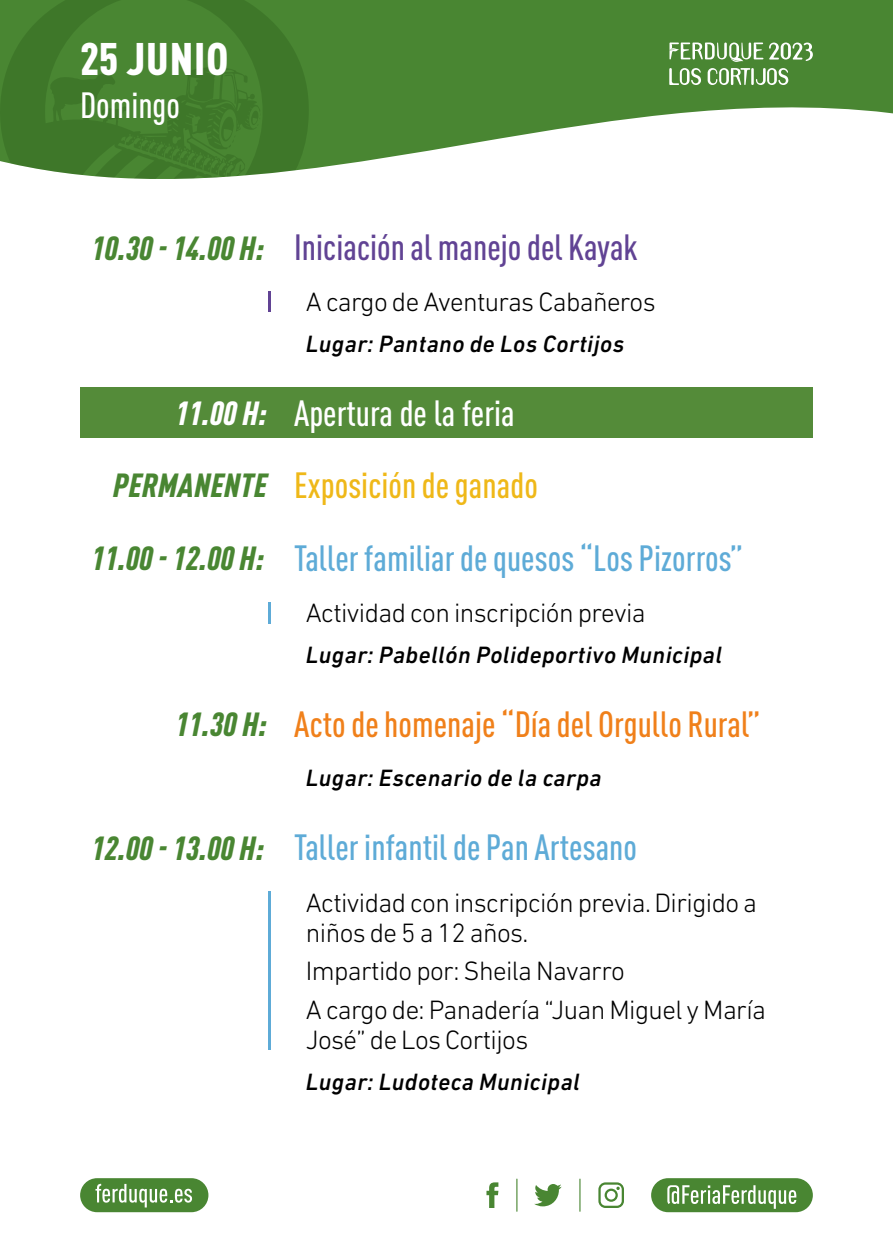
<style>
.page{position:relative;width:893px;height:1259px;background:#fff}
.page>*{position:absolute;margin:0;border:0;box-sizing:border-box;transform-origin:0 0}
.t1{font:900 condensed 45px "DIN Pro";letter-spacing:.02em;color:#fff}
.t2{font:500 condensed 36px "DIN Pro";color:#5eabd7}
.t3{font:500 condensed 36px "DIN Pro";color:#f0801a}
.t4{font:500 condensed 36px "DIN Pro";color:#614394}
.t5{font:500 condensed 36px "DIN Pro";color:#fff}
.t6{font:500 condensed 36px "DIN Pro";color:#efb818}
.t7{font:300 27px/30px "DIN Next LT Pro";letter-spacing:-.025em;color:#000}
.t8{font:italic 500 24px "DIN Next LT Pro";letter-spacing:.02em;color:#000}
.s1{font-weight:900;font-style:italic;font-size:33px;color:#498632}
.s2{font-weight:900;font-style:italic;font-size:33px}
</style>
<div class="page">
<svg style="left:392px;top:0;width:501px;height:157px;fill:#498632"></svg>
<svg style="left:0;top:0;width:392px;height:179px;background:#4b8436"></svg>
<svg style="left:598px;top:1182px;width:26px;height:26px"></svg>
<svg style="left:534px;top:1184px;width:28px;height:22px"></svg>
<svg style="left:486px;top:1182px;width:12px;height:26px"></svg>
<svg style="left:516px;top:1178px;width:1px;height:33px"></svg>
<svg style="left:579px;top:1178px;width:1px;height:33px"></svg>
<div style="left:651px;top:1178px;width:162px;height:34px;background:#498632;border-radius:17px"></div>
<svg style="left:667px;top:1185px;width:129px;height:23px"></svg>
<div style="left:80px;top:1178px;width:128px;height:34px;background:#498632;border-radius:17px"></div>
<svg style="left:95px;top:1183px;width:97px;height:24px"></svg>
<svg style="left:769px;top:43px;width:44px;height:18px"></svg>
<svg style="left:669px;top:43px;width:94px;height:19px"></svg>
<svg style="left:669px;top:68px;width:32px;height:17px"></svg>
<svg style="left:708px;top:68px;width:80px;height:17px"></svg>
<hr style="left:268px;top:602px;width:3px;height:22px;background:#5eabd7">
<hr style="left:268px;top:891px;width:3px;height:158px;background:#5eabd7">
<div style="left:80px;top:387px;width:733px;height:50px;background:#548b39"></div>
<hr style="left:268px;top:291px;width:3px;height:21px;background:#614394">
<h1 class="t1" style="left:80px;top:24px;width:150px">25 JUNIO</h1>
<h2 class="t5" style="left:80px;top:78px;width:101px">Domingo</h2>
<h2 class="t4" style="left:92px;top:220px;width:548px"><span class="s1">10.30 - 14.00 H:</span> Iniciación al manejo del Kayak</h2>
<p class="t7" style="left:306px;top:287px;width:351px">A cargo de Aventuras Cabañeros</p>
<p class="t8" style="left:306px;top:330px;width:320px">Lugar: Pantano de Los Cortijos</p>
<h2 class="t5" style="left:176px;top:386px;width:341px"><span class="s2">11.00 H:</span> Apertura de la feria</h2>
<h2 class="t6" style="left:113px;top:459px;width:426px"><span class="s1">PERMANENTE</span> Exposición de ganado</h2>
<h2 class="t2" style="left:92px;top:531px;width:653px"><span class="s1">11.00 - 12.00 H:</span> Taller familiar de quesos “Los Pizorros”</h2>
<p class="t7" style="left:306px;top:598px;width:341px">Actividad con inscripción previa</p>
<p class="t8" style="left:306px;top:641px;width:418px">Lugar: Pabellón Polideportivo Municipal</p>
<h2 class="t3" style="left:176px;top:697px;width:586px"><span class="s1">11.30 H:</span> Acto de homenaje “Día del Orgullo Rural”</h2>
<p class="t8" style="left:306px;top:764px;width:297px">Lugar: Escenario de la carpa</p>
<h2 class="t2" style="left:92px;top:820px;width:547px"><span class="s1">12.00 - 13.00 H:</span> Taller infantil de Pan Artesano</h2>
<p class="t7" style="left:306px;top:887px;width:453px">Actividad con inscripción previa. Dirigido a niños de 5 a 12 años.</p>
<p class="t7" style="left:306px;top:951px;width:462px;line-height:38.4px">Impartido por: Sheila Navarro<br>A cargo de: Panadería “Juan Miguel y María</p>
<p class="t7" style="left:306px;top:1024px;width:224px">José” de Los Cortijos</p>
<p class="t8" style="left:306px;top:1067px;width:276px">Lugar: Ludoteca Municipal</p>
</div>
